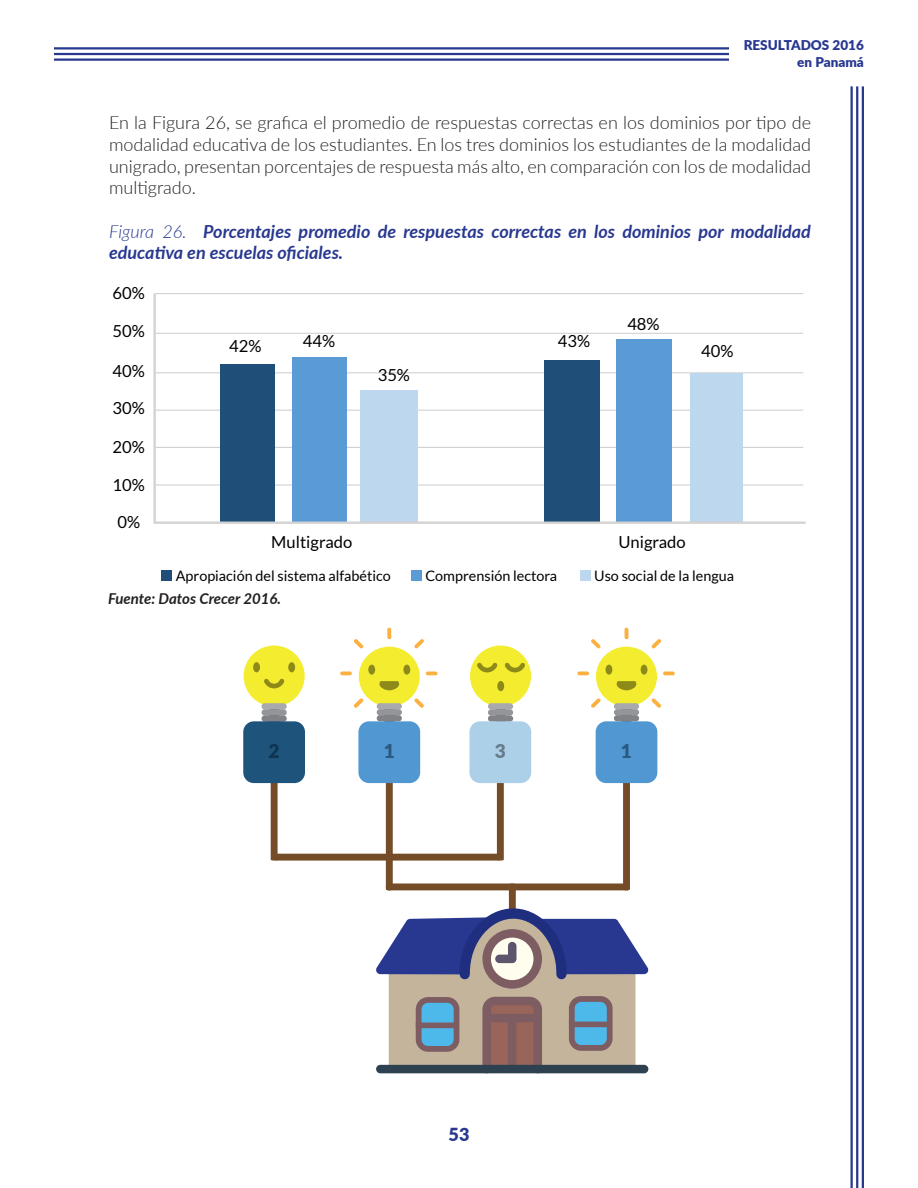
<style>
.page{position:relative;width:918px;height:1188px;background:#fff}
.page>*{position:absolute;margin:0;border:0;box-sizing:border-box;transform-origin:0 0}
.t1{font:900 19.05px "Lato";color:#2a5a80}
.t2{font:900 19.05px "Lato";color:#0e3452}
.t3{font:900 19.05px "Lato";color:#657b8b}
.t4{font:300 18px/21.6px "Lato";color:#231f20;text-align:justify}
.t5{font:italic 700 18px/21.6px "Lato";color:#283890}
.t6{font:900 18px "Lato";color:#283890}
.t7{font:16.65px "Lato";color:#000}
.t8{font:italic 700 15px "Lato";color:#231f20}
.t9{font:14.4px "Lato";color:#000}
.t10{font:900 13.5px/16.2px "Lato";color:#283890;text-align:right}
.s1{font-weight:300}
</style>
<div class="page">
<hr style="left:54px;top:47px;width:675px;height:3px;background:#283890">
<hr style="left:54px;top:53px;width:675px;height:2px;background:#283890">
<hr style="left:54px;top:58px;width:675px;height:3px;background:#283890">
<hr style="left:862px;top:86px;width:2px;height:1102px;background:#283890">
<hr style="left:856px;top:86px;width:2px;height:1102px;background:#283890">
<hr style="left:851px;top:86px;width:2px;height:1102px;background:#283890">
<svg style="left:153px;top:293px;width:653px;height:231px"></svg>
<div style="left:162px;top:570px;width:10px;height:10px;background:#1f4e79"></div>
<div style="left:411px;top:570px;width:11px;height:10px;background:#5b9bd5"></div>
<div style="left:580px;top:570px;width:11px;height:10px;background:#bdd7ee"></div>
<hr style="left:155px;top:293px;width:648px;height:1px;background:#d2d2d2">
<div style="left:359px;top:647px;width:61px;height:59px;background:#f4ed2f;border-radius:50%"></div>
<svg style="left:379px;top:681px;width:20px;height:9px"></svg>
<div style="left:368px;top:665px;width:7px;height:10px;background:#8e8a19;border-radius:50%"></div>
<div style="left:403px;top:665px;width:7px;height:10px;background:#8e8a19;border-radius:50%"></div>
<div style="left:377px;top:703px;width:25px;height:6px;background:#a8a9ad;border-radius:3px"></div>
<div style="left:377px;top:709px;width:25px;height:6px;background:#939598;border-radius:3px"></div>
<div style="left:377px;top:715px;width:25px;height:6px;background:#808285;border-radius:3px"></div>
<svg style="left:354px;top:639px;width:9px;height:9px"></svg>
<svg style="left:340px;top:672px;width:12px;height:3px"></svg>
<svg style="left:354px;top:698px;width:9px;height:10px"></svg>
<svg style="left:414px;top:698px;width:10px;height:10px"></svg>
<svg style="left:426px;top:672px;width:12px;height:3px"></svg>
<svg style="left:414px;top:639px;width:10px;height:9px"></svg>
<svg style="left:387px;top:628px;width:4px;height:11px"></svg>
<div style="left:470px;top:646px;width:61px;height:61px;background:#f4ed2f;border-radius:50%"></div>
<svg style="left:504px;top:662px;width:21px;height:10px"></svg>
<svg style="left:477px;top:662px;width:21px;height:10px"></svg>
<div style="left:497px;top:681px;width:7px;height:10px;background:#8e8a19;border-radius:50%"></div>
<div style="left:488px;top:703px;width:25px;height:7px;background:#a8a9ad;border-radius:3px"></div>
<div style="left:488px;top:709px;width:25px;height:7px;background:#939598;border-radius:3px"></div>
<div style="left:488px;top:715px;width:25px;height:7px;background:#808285;border-radius:3px"></div>
<div style="left:244px;top:646px;width:61px;height:61px;background:#f4ed2f;border-radius:50%"></div>
<div style="left:262px;top:703px;width:25px;height:7px;background:#a8a9ad;border-radius:3px"></div>
<div style="left:262px;top:709px;width:25px;height:7px;background:#939598;border-radius:3px"></div>
<div style="left:262px;top:715px;width:25px;height:7px;background:#808285;border-radius:3px"></div>
<svg style="left:264px;top:678px;width:21px;height:10px"></svg>
<div style="left:288px;top:662px;width:7px;height:10px;background:#8e8a19;border-radius:50%"></div>
<div style="left:253px;top:662px;width:7px;height:10px;background:#8e8a19;border-radius:50%"></div>
<div style="left:243px;top:721px;width:62px;height:62px;background:#1e547c;border-radius:11px"></div>
<div style="left:358px;top:721px;width:62px;height:62px;background:#5198d2;border-radius:11px"></div>
<div style="left:469px;top:721px;width:62px;height:62px;background:#add0e9;border-radius:11px"></div>
<div style="left:596px;top:647px;width:61px;height:59px;background:#f4ed2f;border-radius:50%"></div>
<svg style="left:617px;top:681px;width:19px;height:9px"></svg>
<div style="left:606px;top:665px;width:6px;height:10px;background:#8e8a19;border-radius:50%"></div>
<div style="left:641px;top:665px;width:7px;height:10px;background:#8e8a19;border-radius:50%"></div>
<div style="left:614px;top:703px;width:25px;height:6px;background:#a8a9ad;border-radius:3px"></div>
<div style="left:614px;top:709px;width:25px;height:6px;background:#939598;border-radius:3px"></div>
<div style="left:614px;top:715px;width:25px;height:6px;background:#808285;border-radius:3px"></div>
<svg style="left:591px;top:639px;width:10px;height:9px"></svg>
<svg style="left:577px;top:672px;width:12px;height:3px"></svg>
<svg style="left:591px;top:698px;width:10px;height:10px"></svg>
<svg style="left:651px;top:698px;width:10px;height:10px"></svg>
<svg style="left:663px;top:672px;width:12px;height:3px"></svg>
<svg style="left:652px;top:639px;width:9px;height:9px"></svg>
<svg style="left:624px;top:628px;width:5px;height:11px"></svg>
<div style="left:596px;top:721px;width:61px;height:62px;background:#5198d2;border-radius:11px"></div>
<svg style="left:271px;top:744px;width:377px;height:329px"></svg>
<div style="left:416px;top:1023px;width:42px;height:5px;background:#7d5c62"></div>
<p class="t10" style="left:744px;top:37px;width:122px">RESULTADOS 2016 en Panamá</p>
<p class="t4" style="left:109px;top:111px;width:703px">En la Figura 26, se grafica el promedio de respuestas correctas en los dominios por tipo de modalidad educativa de los estudiantes. En los tres dominios los estudiantes de la modalidad unigrado, presentan porcentajes de respuesta más alto, en comparación con los de modalidad multigrado.</p>
<p class="t5" style="left:109px;top:220px;width:703px"><span class="s1">Figura 26.</span> Porcentajes promedio de respuestas correctas en los dominios por modalidad educativa en escuelas oficiales.</p>
<p class="t7" style="left:113px;top:284px;width:34px">60%</p>
<p class="t7" style="left:113px;top:322px;width:34px">50%</p>
<p class="t7" style="left:113px;top:361px;width:34px">40%</p>
<p class="t7" style="left:113px;top:399px;width:34px">30%</p>
<p class="t7" style="left:113px;top:438px;width:34px">20%</p>
<p class="t7" style="left:113px;top:475px;width:34px">10%</p>
<p class="t7" style="left:117px;top:512px;width:24px">0%</p>
<p class="t7" style="left:229px;top:336px;width:34px">42%</p>
<p class="t7" style="left:303px;top:332px;width:34px">44%</p>
<p class="t7" style="left:378px;top:366px;width:34px">35%</p>
<p class="t7" style="left:558px;top:332px;width:34px">43%</p>
<p class="t7" style="left:627px;top:315px;width:34px">48%</p>
<p class="t7" style="left:701px;top:342px;width:34px">40%</p>
<p class="t7" style="left:271px;top:533px;width:83px">Multigrado</p>
<p class="t7" style="left:618px;top:533px;width:69px">Unigrado</p>
<p class="t9" style="left:176px;top:567px;width:217px">Apropiación del sistema alfabético</p>
<p class="t9" style="left:425px;top:567px;width:133px">Comprensión lectora</p>
<p class="t9" style="left:594px;top:567px;width:141px">Uso social de la lengua</p>
<p class="t8" style="left:108px;top:587px;width:175px">Fuente: Datos Crecer 2016.</p>
<p class="t2" style="left:269px;top:737px;width:13px">2</p>
<p class="t1" style="left:384px;top:737px;width:13px">1</p>
<p class="t3" style="left:495px;top:737px;width:13px">3</p>
<p class="t1" style="left:621px;top:737px;width:13px">1</p>
<p class="t6" style="left:449px;top:1121px;width:22px">53</p>
</div>
